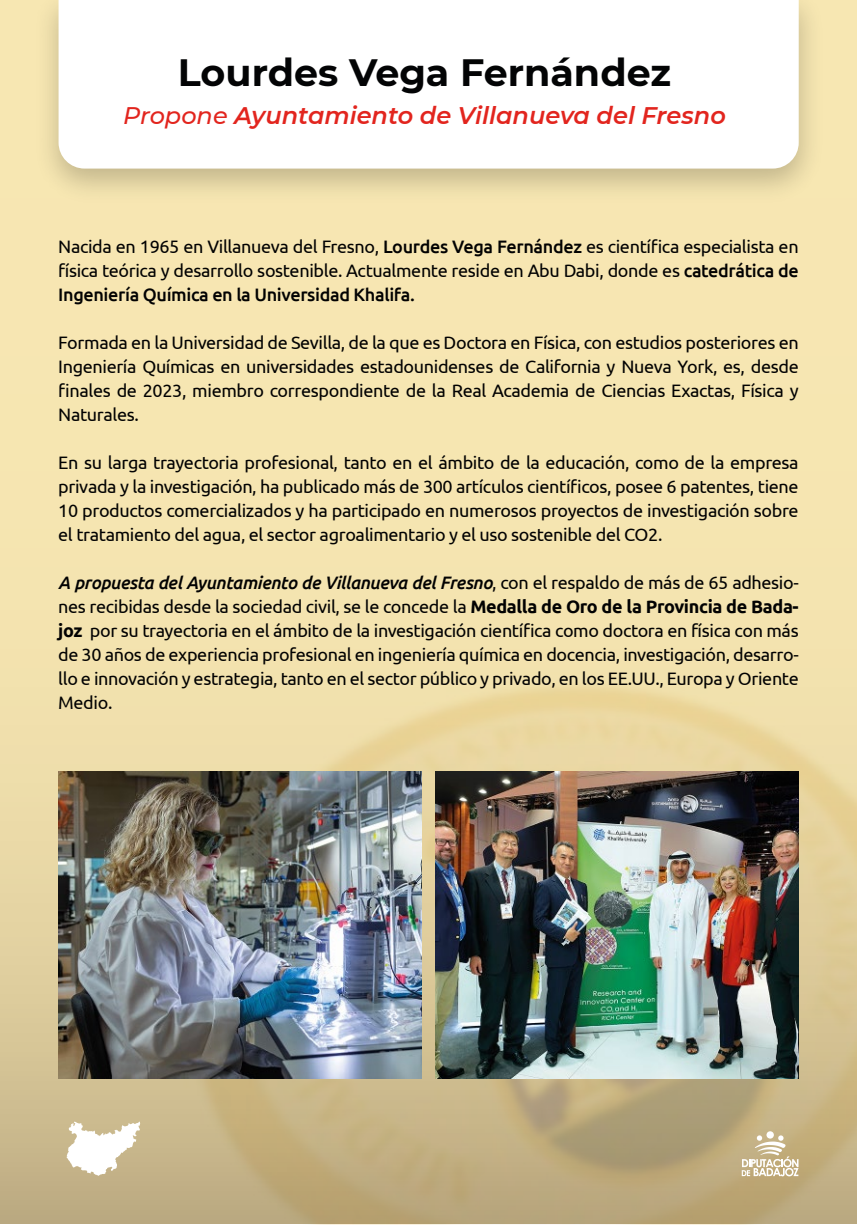
<style>
.page{position:relative;width:857px;height:1225px;background:#fff}
.page>*{position:absolute;margin:0;border:0;box-sizing:border-box;transform-origin:0 0}
.t1{font:700 38px "Montserrat";color:#030405}
.t2{font:italic 600 24px "Montserrat";color:#e2251e}
.t3{font:18px/24px "Ubuntu";letter-spacing:-.02em;color:#020202;text-align:justify}
.s1{font-weight:500}
.s2{font-weight:500;font-style:italic}
.s3{font-weight:700}
</style>
<div class="page">
<div style="left:0;top:1px;width:856px;height:1223px;background:#f6e6b1"></div>
<img style="left:0;top:685px;width:856px;height:540px">
<svg style="left:741px;top:1131px;width:57px;height:45px"></svg>
<svg style="left:66px;top:1121px;width:74px;height:55px"></svg>
<img style="left:24px;top:0;width:808px;height:190px">
<div style="left:58px;top:0;width:740px;height:169px;background:#fff"></div>
<img style="left:58px;top:772px;width:363px;height:306px">
<img style="left:435px;top:771px;width:363px;height:307px">
<h1 class="t1" style="left:178px;top:45px;width:494px">Lourdes Vega Fernández</h1>
<h2 class="t2" style="left:123px;top:99px;width:603px"><span class="s1">Propone</span> Ayuntamiento de Villanueva del Fresno</h2>
<p class="t3" style="left:58px;top:234px;width:741px">Nacida en 1965 en Villanueva del Fresno, <span class="s1">Lourdes Vega Fernández</span> es científica especialista en física teórica y desarrollo sostenible. Actualmente reside en Abu Dabi, donde es <span class="s1">catedrática de Ingeniería Química en la Universidad Khalifa.</span></p>
<p class="t3" style="left:58px;top:330px;width:741px">Formada en la Universidad de Sevilla, de la que es Doctora en Física, con estudios posteriores en Ingeniería Químicas en universidades estadounidenses de California y Nueva York, es, desde finales de 2023, miembro correspondiente de la Real Academia de Ciencias Exactas, Física y Naturales.</p>
<p class="t3" style="left:58px;top:450px;width:741px">En su larga trayectoria profesional, tanto en el ámbito de la educación, como de la empresa privada y la investigación, ha publicado más de 300 artículos científicos, posee 6 patentes, tiene 10 productos comercializados y ha participado en numerosos proyectos de investigación sobre el tratamiento del agua, el sector agroalimentario y el uso sostenible del CO2.</p>
<p class="t3" style="left:58px;top:570px;width:741px"><span class="s2">A propuesta del Ayuntamiento de Villanueva del Fresno</span>, con el respaldo de más de 65 adhesio&shy;nes recibidas desde la sociedad civil, se le concede la <span class="s3">Medalla de Oro de la Provincia de Bada&shy;joz</span> por su trayectoria en el ámbito de la investigación científica como doctora en física con más de 30 años de experiencia profesional en ingeniería química en docencia, investigación, desarro&shy;llo e innovación y estrategia, tanto en el sector público y privado, en los EE.UU., Europa y Oriente Medio.</p>
</div>
